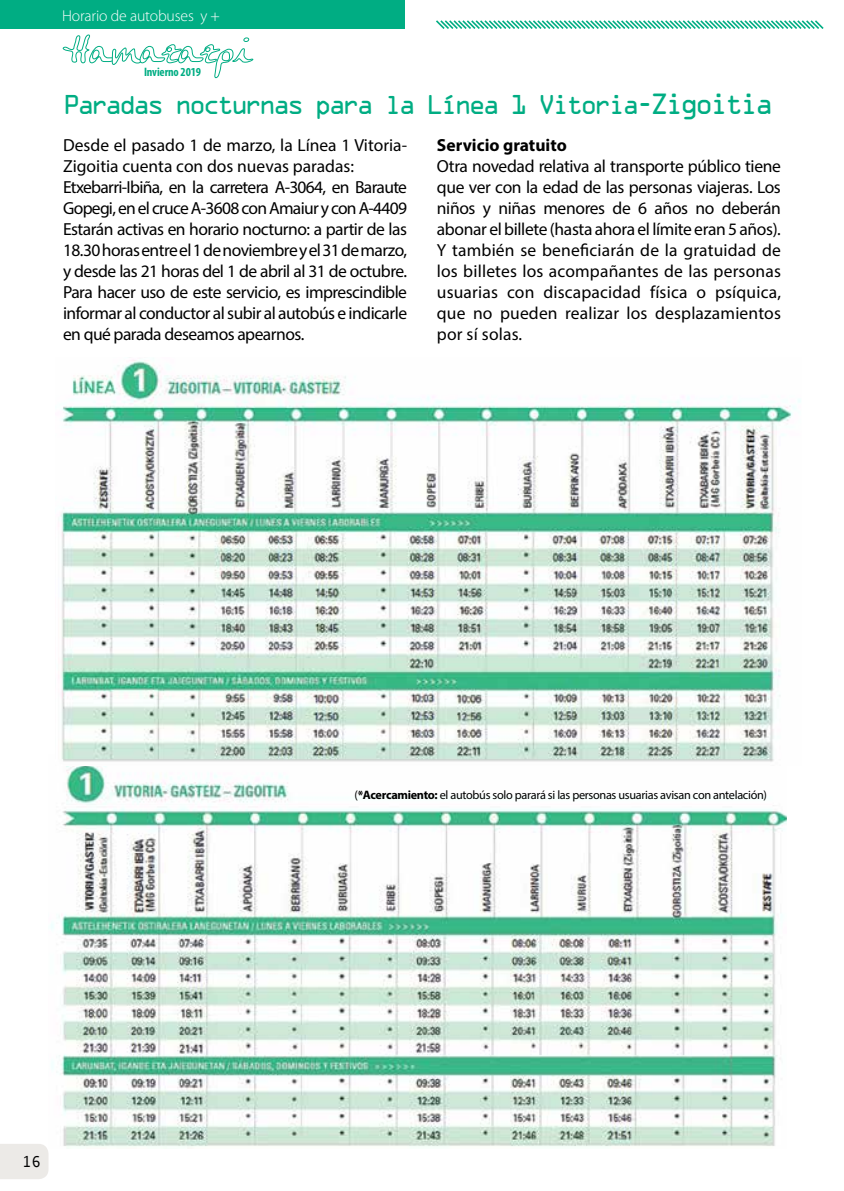
<style>
.page{position:relative;width:844px;height:1191px;background:#fff}
.page>*{position:absolute;margin:0;border:0;box-sizing:border-box;transform-origin:0 0}
.t1{font:24.5px "OCRA Std";letter-spacing:-.15em;color:#00ad83}
.t2{font:17.5px/21px "Myriad Pro";letter-spacing:-.03em;color:#000}
.t3{font:700 17.5px "Myriad Pro";color:#000}
.t4{font:300 15.75px "Myriad Pro";letter-spacing:-.01em;color:#fff}
.t5{font:15.75px "Monotypecom";color:#000}
.t6{font:12.25px "Myriad Pro";letter-spacing:-.025em;color:#000}
.t7{font:700 condensed 12.25px "Myriad Pro";letter-spacing:-.01em;color:#00ad83}
.s1{font-size:26.25px}
.s2{font-weight:700}
</style>
<div class="page">
<img style="left:51px;top:766px;width:735px;height:381px">
<svg style="left:436px;top:20px;width:388px;height:9px"></svg>
<div style="left:0;top:0;width:404px;height:29px;background:#00ad83"></div>
<svg style="left:63px;top:35px;width:190px;height:43px"></svg>
<div style="left:0;top:1144px;width:48px;height:35px;background:#eceae7"></div>
<img style="left:60px;top:359px;width:740px;height:403px">
<p class="t4" style="left:62px;top:6px;width:159px">Horario de autobuses y +</p>
<p class="t7" style="left:144px;top:64px;width:59px">Invierno 2019</p>
<h1 class="t1" style="left:63px;top:94px;width:712px">Paradas nocturnas para la Línea 1 Vitoria-<span class="s1">Zigoitia</span></h1>
<p class="t2" style="left:63px;top:134px;width:345px">Desde el pasado 1 de marzo, la Línea 1 Vitoria-Zigoitia cuenta con dos nuevas paradas:<br>Etxebarri-Ibiña, en la carretera A-3064, en Baraute Gopegi, en el cruce A-3608 con Amaiur y con A-4409<br>Estarán activas en horario nocturno: a partir de las 18.30 horas entre el 1 de noviembre y el 31 de marzo, y desde las 21 horas del 1 de abril al 31 de octubre.<br>Para hacer uso de este servicio, es imprescindible informar al conductor al subir al autobús e indicarle en qué parada deseamos apearnos.</p>
<p class="t3" style="left:437px;top:133px;width:131px">Servicio gratuito</p>
<p class="t2" style="left:437px;top:155px;width:345px;text-align:justify">Otra novedad relativa al transporte público tiene que ver con la edad de las personas viajeras. Los niños y niñas menores de 6 años no deberán abonar el billete (hasta ahora el límite eran 5 años).<br>Y también se beneficiarán de la gratuidad de los billetes los acompañantes de las personas usuarias con discapacidad física o psíquica, que no pueden realizar los desplazamientos por sí solas.</p>
<p class="t5" style="left:22px;top:1152px;width:20px">16</p>
<p class="t6" style="left:354px;top:787px;width:414px">(<span class="s2">*Acercamiento:</span> el autobús solo parará si las personas usuarias avisan con antelación)</p>
</div>
